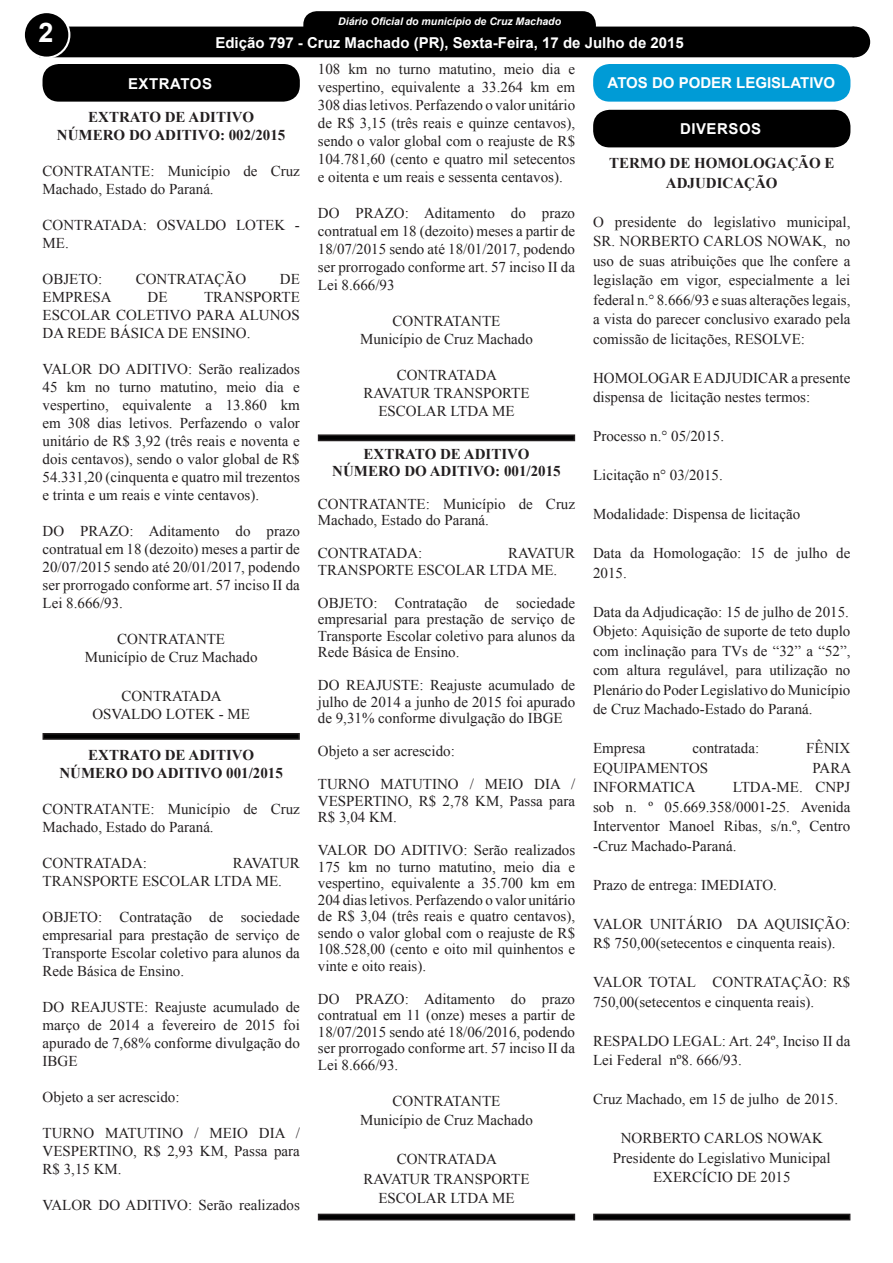
<style>
.page{position:relative;width:893px;height:1263px;background:#fff}
.page>*{position:absolute;margin:0;border:0;box-sizing:border-box;transform-origin:0 0}
.t1{font:700 27px "Arial";color:#fff}
.Título_2{font:15px/18px "Times New Roman";color:#231f20;text-align:justify}
.Título_2-2{font:700 15px/19.5px "Times New Roman";color:#231f20;text-align:center}
.t2{font:700 15px "Arial";color:#fff}
.t3{font:700 15px "Arial";letter-spacing:.035em;color:#fff}
.t4{font:italic 700 10.5px "Arial";color:#fff}
</style>
<div class="page">
<div style="left:305px;top:13px;width:289px;height:27px;background:#000;border-radius:12px"></div>
<div style="left:303px;top:11px;width:293px;height:31px;border:3px solid #000;border-radius:12px"></div>
<div style="left:39px;top:27px;width:815px;height:30px;background:#000"></div>
<div style="left:24px;top:12px;width:45px;height:46px;background:#000;border-radius:50%"></div>
<div style="left:23px;top:11px;width:47px;height:48px;border:2px solid #fff;border-radius:50%"></div>
<div style="left:840px;top:27px;width:29px;height:29px;background:#000;border-radius:50%"></div>
<div style="left:839px;top:27px;width:31px;height:30px;border:2px solid #000;border-radius:50%"></div>
<div style="left:43px;top:64px;width:257px;height:38px;background:#000;border-radius:16px"></div>
<svg style="left:42px;top:733px;width:258px;height:7px;background:#161415"></svg>
<svg style="left:317px;top:434px;width:259px;height:8px;background:#343333"></svg>
<svg style="left:317px;top:1213px;width:259px;height:8px;background:#343233"></svg>
<div style="left:593px;top:64px;width:257px;height:38px;background:#009bd6;border-radius:16px"></div>
<div style="left:593px;top:110px;width:257px;height:37px;background:#000;border-radius:16px"></div>
<svg style="left:593px;top:1213px;width:258px;height:8px;background:#333232"></svg>
<p class="t1" style="left:38px;top:14px;width:17px">2</p>
<p class="t4" style="left:338px;top:14px;width:224px">Diário Oficial do município de Cruz Machado</p>
<p class="t2" style="left:215px;top:32px;width:470px">Edição 797 - Cruz Machado (PR), Sexta-Feira, 17 de Julho de 2015</p>
<p class="t3" style="left:128px;top:73px;width:85px">EXTRATOS</p>
<p class="Título_2-2" style="left:88px;top:107px;width:167px">EXTRATO DE ADITIVO</p>
<p class="Título_2-2" style="left:57px;top:125px;width:230px">NÚMERO DO ADITIVO: 002/2015</p>
<p class="Título_2" style="left:43px;top:161px;width:259px">CONTRATANTE: Município de Cruz<br>Machado, Estado do Paraná.</p>
<p class="Título_2" style="left:43px;top:215px;width:259px">CONTRATADA: OSVALDO LOTEK -<br>ME.</p>
<p class="Título_2" style="left:43px;top:269px;width:61px">OBJETO:</p>
<p class="Título_2" style="left:136px;top:269px;width:112px">CONTRATAÇÃO</p>
<p class="Título_2" style="left:280px;top:269px;width:21px">DE</p>
<p class="Título_2" style="left:43px;top:287px;width:71px">EMPRESA</p>
<p class="Título_2" style="left:148px;top:287px;width:21px">DE</p>
<p class="Título_2" style="left:43px;top:287px;width:259px;text-indent:162px">TRANSPORTE ESCOLAR COLETIVO PARA ALUNOS DA REDE BÁSICA DE ENSINO.</p>
<p class="Título_2" style="left:43px;top:359px;width:259px">VALOR DO ADITIVO: Serão realizados 45 km no turno matutino, meio dia e vespertino, equivalente a 13.860 km em 308 dias letivos. Perfazendo o valor unitário de R$ 3,92 (três reais e noventa e dois centavos), sendo o valor global de R$ 54.331,20 (cinquenta e quatro mil trezentos e trinta e um reais e vinte centavos).</p>
<p class="Título_2" style="left:43px;top:521px;width:259px">DO PRAZO: Aditamento do prazo contratual em 18 (dezoito) meses a partir de 20/07/2015 sendo até 20/01/2017, podendo ser prorrogado conforme art. 57 inciso II da Lei 8.666/93.</p>
<p class="Título_2" style="left:117px;top:629px;width:109px">CONTRATANTE</p>
<p class="Título_2" style="left:85px;top:647px;width:174px">Município de Cruz Machado</p>
<p class="Título_2" style="left:121px;top:687px;width:102px">CONTRATADA</p>
<p class="Título_2" style="left:92px;top:705px;width:159px">OSVALDO LOTEK - ME</p>
<p class="Título_2-2" style="left:88px;top:745px;width:167px">EXTRATO DE ADITIVO</p>
<p class="Título_2-2" style="left:59px;top:763px;width:225px">NÚMERO DO ADITIVO 001/2015</p>
<p class="Título_2" style="left:43px;top:799px;width:259px">CONTRATANTE: Município de Cruz<br>Machado, Estado do Paraná.</p>
<p class="Título_2" style="left:43px;top:853px;width:106px">CONTRATADA:</p>
<p class="Título_2" style="left:43px;top:853px;width:259px;text-indent:190px">RAVATUR<br>TRANSPORTE ESCOLAR LTDA ME.</p>
<p class="Título_2" style="left:43px;top:907px;width:259px">OBJETO: Contratação de sociedade empresarial para prestação de serviço de Transporte Escolar coletivo para alunos da Rede Básica de Ensino.</p>
<p class="Título_2" style="left:43px;top:997px;width:259px">DO REAJUSTE: Reajuste acumulado de março de 2014 a fevereiro de 2015 foi apurado de 7,68% conforme divulgação do IBGE</p>
<p class="Título_2" style="left:43px;top:1087px;width:139px">Objeto a ser acrescido:</p>
<p class="Título_2" style="left:43px;top:1123px;width:259px">TURNO MATUTINO / MEIO DIA / VESPERTINO, R$ 2,93 KM, Passa para R$ 3,15 KM.</p>
<p class="Título_2" style="left:43px;top:1195px;width:259px">VALOR DO ADITIVO: Serão realizados</p>
<p class="Título_2" style="left:318px;top:60px;width:259px">108 km no turno matutino, meio dia e vespertino, equivalente a 33.264 km em 308 dias letivos. Perfazendo o valor unitário de R$ 3,15 (três reais e quinze centavos), sendo o valor global com o reajuste de R$ 104.781,60 (cento e quatro mil setecentos e oitenta e um reais e sessenta centavos).</p>
<p class="Título_2" style="left:318px;top:204px;width:259px">DO PRAZO: Aditamento do prazo contratual em 18 (dezoito) meses a partir de 18/07/2015 sendo até 18/01/2017, podendo ser prorrogado conforme art. 57 inciso II da Lei 8.666/93</p>
<p class="Título_2" style="left:392px;top:312px;width:109px">CONTRATANTE</p>
<p class="Título_2" style="left:360px;top:330px;width:174px">Município de Cruz Machado</p>
<p class="Título_2" style="left:397px;top:366px;width:102px">CONTRATADA</p>
<p class="Título_2" style="left:363px;top:384px;width:168px">RAVATUR TRANSPORTE</p>
<p class="Título_2" style="left:378px;top:402px;width:138px">ESCOLAR LTDA ME</p>
<p class="Título_2-2" style="left:364px;top:444px;width:167px">EXTRATO DE ADITIVO</p>
<p class="Título_2-2" style="left:332px;top:460px;width:230px">NÚMERO DO ADITIVO: 001/2015</p>
<p class="Título_2" style="left:318px;top:495px;width:259px;line-height:16.5px">CONTRATANTE: Município de Cruz<br>Machado, Estado do Paraná.</p>
<p class="Título_2" style="left:318px;top:544px;width:106px">CONTRATADA:</p>
<p class="Título_2" style="left:318px;top:544px;width:259px;line-height:16.5px;text-indent:190px">RAVATUR<br>TRANSPORTE ESCOLAR LTDA ME.</p>
<p class="Título_2" style="left:318px;top:594px;width:259px;line-height:16.5px">OBJETO: Contratação de sociedade empresarial para prestação de serviço de Transporte Escolar coletivo para alunos da Rede Básica de Ensino.</p>
<p class="Título_2" style="left:318px;top:676px;width:259px;line-height:16.5px">DO REAJUSTE: Reajuste acumulado de julho de 2014 a junho de 2015 foi apurado de 9,31% conforme divulgação do IBGE</p>
<p class="Título_2" style="left:318px;top:742px;width:139px">Objeto a ser acrescido:</p>
<p class="Título_2" style="left:318px;top:775px;width:259px;line-height:16.5px">TURNO MATUTINO / MEIO DIA / VESPERTINO, R$ 2,78 KM, Passa para R$ 3,04 KM.</p>
<p class="Título_2" style="left:318px;top:841px;width:259px;line-height:16.5px">VALOR DO ADITIVO: Serão realizados 175 km no turno matutino, meio dia e vespertino, equivalente a 35.700 km em 204 dias letivos. Perfazendo o valor unitário de R$ 3,04 (três reais e quatro centavos), sendo o valor global com o reajuste de R$ 108.528,00 (cento e oito mil quinhentos e vinte e oito reais).</p>
<p class="Título_2" style="left:318px;top:990px;width:259px;line-height:16.5px">DO PRAZO: Aditamento do prazo contratual em 11 (onze) meses a partir de 18/07/2015 sendo até 18/06/2016, podendo ser prorrogado conforme art. 57 inciso II da Lei 8.666/93.</p>
<p class="Título_2" style="left:392px;top:1091px;width:109px">CONTRATANTE</p>
<p class="Título_2" style="left:360px;top:1111px;width:174px">Município de Cruz Machado</p>
<p class="Título_2" style="left:397px;top:1150px;width:102px">CONTRATADA</p>
<p class="Título_2" style="left:363px;top:1169px;width:168px">RAVATUR TRANSPORTE</p>
<p class="Título_2" style="left:378px;top:1189px;width:138px">ESCOLAR LTDA ME</p>
<p class="t2" style="left:608px;top:72px;width:229px">ATOS DO PODER LEGISLATIVO</p>
<p class="t3" style="left:680px;top:118px;width:83px">DIVERSOS</p>
<p class="Título_2-2" style="left:609px;top:153px;width:227px">TERMO DE HOMOLOGAÇÃO E<br>ADJUDICAÇÃO</p>
<p class="Título_2" style="left:593px;top:211px;width:259px;line-height:19.5px">O presidente do legislativo municipal, SR. NORBERTO CARLOS NOWAK, no uso de suas atribuições que lhe confere a legislação em vigor, especialmente a lei federal n.° 8.666/93 e suas alterações legais, a vista do parecer conclusivo exarado pela comissão de licitações, RESOLVE:</p>
<p class="Título_2" style="left:593px;top:367px;width:259px;line-height:19.5px">HOMOLOGAR E ADJUDICAR a presente dispensa de licitação nestes termos:</p>
<p class="Título_2" style="left:593px;top:427px;width:132px">Processo n.° 05/2015.</p>
<p class="Título_2" style="left:593px;top:466px;width:131px">Licitação n° 03/2015.</p>
<p class="Título_2" style="left:593px;top:505px;width:209px">Modalidade: Dispensa de licitação</p>
<p class="Título_2" style="left:593px;top:543px;width:259px;line-height:19.5px">Data da Homologação: 15 de julho de<br>2015.</p>
<p class="Título_2" style="left:593px;top:602px;width:257px">Data da Adjudicação: 15 de julho de 2015.</p>
<p class="Título_2" style="left:593px;top:621px;width:259px;line-height:19.5px">Objeto: Aquisição de suporte de teto duplo com inclinação para TVs de “32” a “52”, com altura regulável, para utilização no Plenário do Poder Legislativo do Município de Cruz Machado-Estado do Paraná.</p>
<p class="Título_2" style="left:593px;top:739px;width:54px">Empresa</p>
<p class="Título_2" style="left:693px;top:739px;width:68px">contratada:</p>
<p class="Título_2" style="left:806px;top:739px;width:46px">FÊNIX</p>
<p class="Título_2" style="left:593px;top:758px;width:117px">EQUIPAMENTOS</p>
<p class="Título_2" style="left:813px;top:758px;width:40px">PARA</p>
<p class="Título_2" style="left:593px;top:778px;width:104px">INFORMATICA</p>
<p class="Título_2" style="left:593px;top:777px;width:259px;line-height:19.5px;text-indent:140px">LTDA-ME. CNPJ sob n. º 05.669.358/0001-25. Avenida Interventor Manoel Ribas, s/n.º, Centro -Cruz Machado-Paraná.</p>
<p class="Título_2" style="left:593px;top:875px;width:185px">Prazo de entrega: IMEDIATO.</p>
<p class="Título_2" style="left:593px;top:913px;width:259px;line-height:19.5px">VALOR UNITÁRIO DA AQUISIÇÃO:<br>R$ 750,00(setecentos e cinquenta reais).</p>
<p class="Título_2" style="left:593px;top:972px;width:259px;line-height:19.5px">VALOR TOTAL CONTRATAÇÃO: R$<br>750,00(setecentos e cinquenta reais).</p>
<p class="Título_2" style="left:593px;top:1030px;width:259px;line-height:19.5px">RESPALDO LEGAL: Art. 24º, Inciso II da<br>Lei Federal nº8. 666/93.</p>
<p class="Título_2" style="left:593px;top:1090px;width:246px">Cruz Machado, em 15 de julho de 2015.</p>
<p class="Título_2" style="left:621px;top:1129px;width:204px">NORBERTO CARLOS NOWAK</p>
<p class="Título_2" style="left:613px;top:1148px;width:219px">Presidente do Legislativo Municipal</p>
<p class="Título_2" style="left:653px;top:1168px;width:139px">EXERCÍCIO DE 2015</p>
</div>
